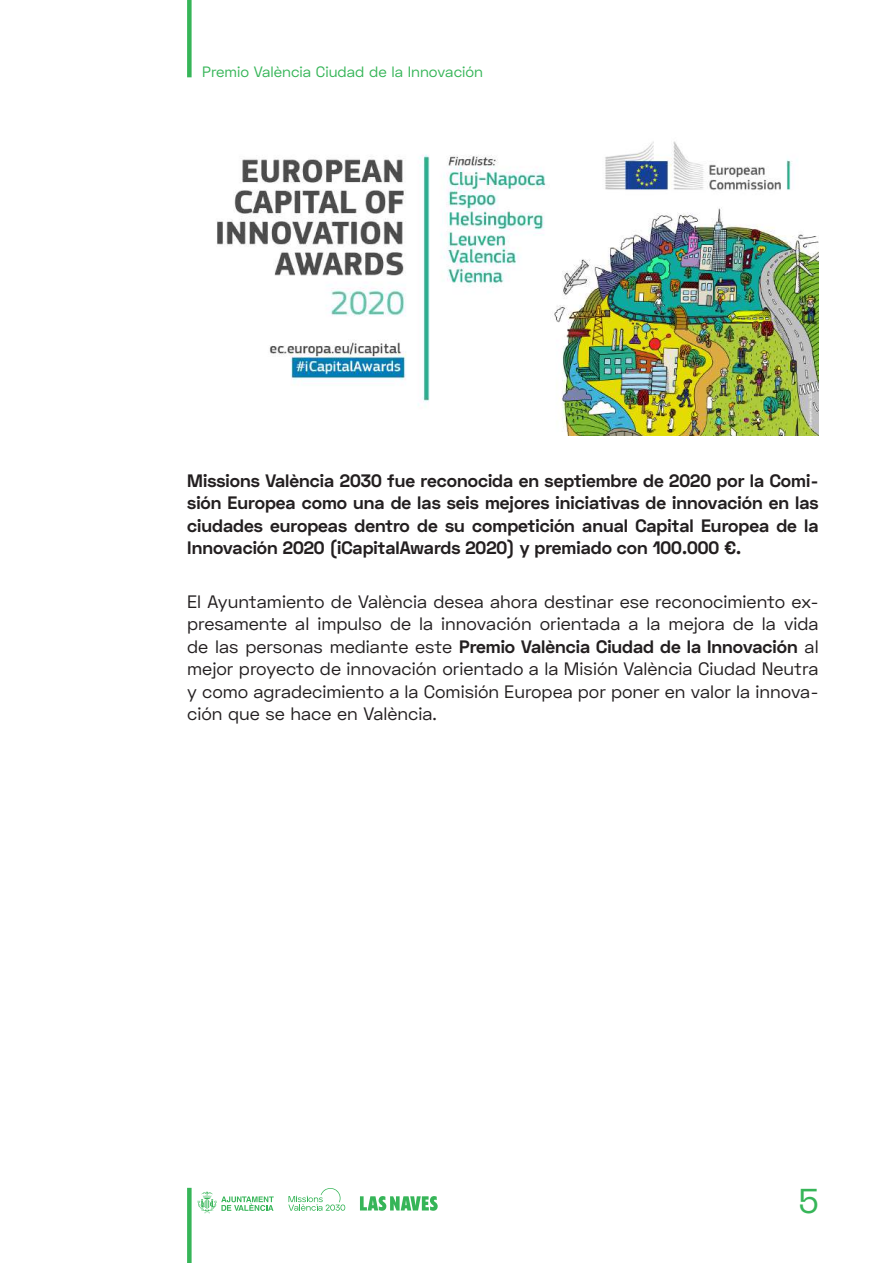
<style>
.page{position:relative;width:893px;height:1263px;background:#fff}
.page>*{position:absolute;margin:0;border:0;box-sizing:border-box;transform-origin:0 0}
.t1{font:34.5px "Space Grotesk";color:#36b558}
.t2{font:18px/22.5px "Space Grotesk";color:#231f20;text-align:justify}
.t3{font:700 18px/22.5px "Space Grotesk";color:#231f20;text-align:justify}
.t4{font:15px "Space Grotesk";color:#36b558}
.s1{font-weight:700}
</style>
<div class="page">
<div style="left:187px;top:1188px;width:5px;height:75px;background:#36b558"></div>
<div style="left:187px;top:0;width:5px;height:77px;background:#36b558"></div>
<svg style="left:360px;top:1196px;width:78px;height:15px"></svg>
<svg style="left:288px;top:1188px;width:57px;height:23px"></svg>
<svg style="left:198px;top:1191px;width:76px;height:22px"></svg>
<img style="left:217px;top:141px;width:602px;height:295px">
<p class="t4" style="left:202px;top:62px;width:282px">Premio València Ciudad de la Innovación</p>
<p class="t3" style="left:187px;top:470px;width:633px">Missions València 2030 fue reconocida en septiembre de 2020 por la Comi&shy;sión Europea como una de las seis mejores iniciativas de innovación en las ciudades europeas dentro de su competición anual Capital Europea de la Innovación 2020 (iCapitalAwards 2020) y premiado con 100.000 €.</p>
<p class="t2" style="left:187px;top:590px;width:633px">El Ayuntamiento de València desea ahora destinar ese reconocimiento ex&shy;presamente al impulso de la innovación orientada a la mejora de la vida de las personas mediante este <span class="s1">Premio València Ciudad de la Innovación</span> al mejor proyecto de innovación orientado a la Misión València Ciudad Neutra y como agradecimiento a la Comisión Europea por poner en valor la innova&shy;ción que se hace en València.</p>
<h1 class="t1" style="left:799px;top:1178px;width:21px">5</h1>
</div>
